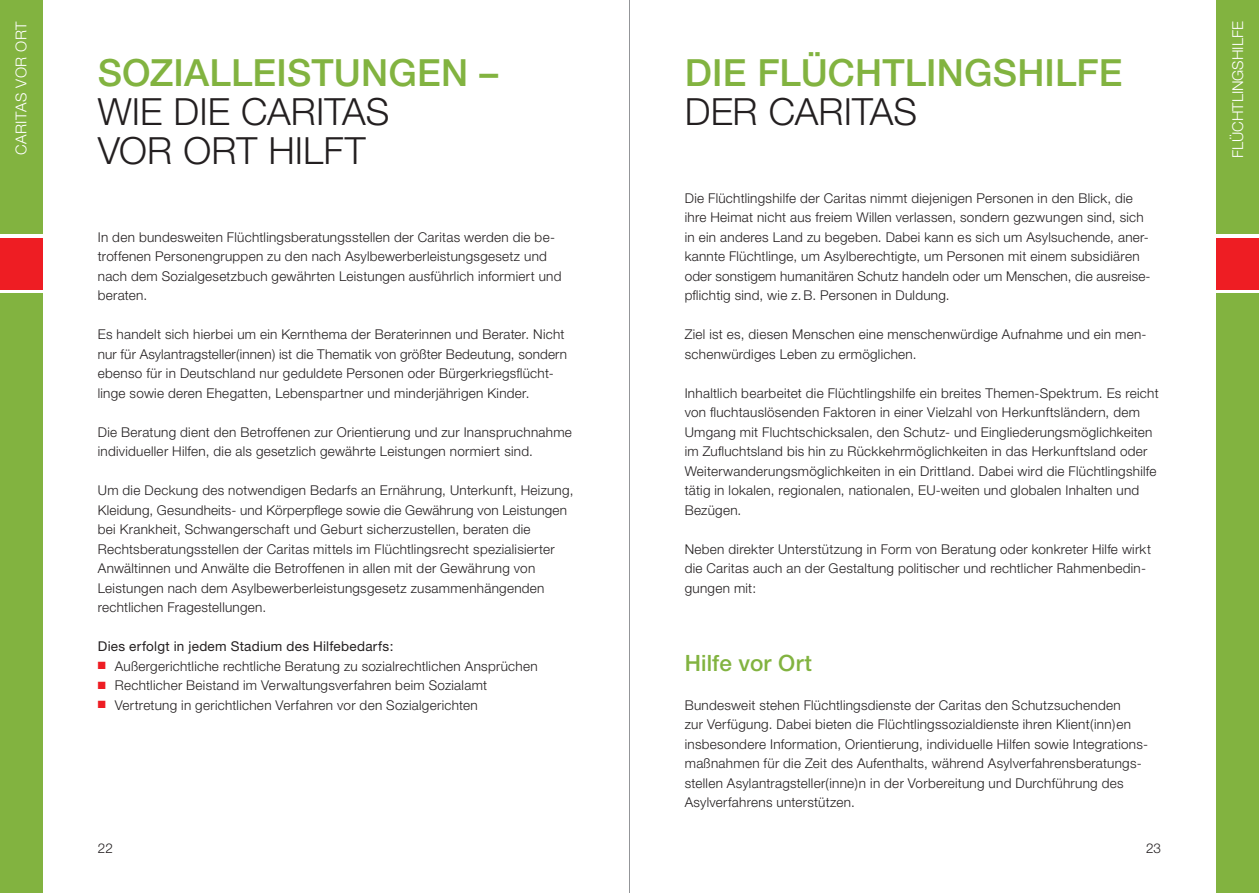
<style>
.page{position:relative;width:1259px;height:893px;background:#fff}
.page>*{position:absolute;margin:0;border:0;box-sizing:border-box;transform-origin:0 0}
.t1{font:500 37.5px "Helvetica Neue";letter-spacing:.005em;color:#82b340}
.t2{font:300 37.5px/39px "Helvetica Neue";color:#231f20}
.t3{font:500 22.5px "Helvetica Neue";color:#82b340}
.t4{font:300 15px "Helvetica Neue";color:#fff}
.t5{font:300 13.5px/19.5px "Helvetica Neue";letter-spacing:.02em;color:#231f20}
.t6{font:13.5px "Helvetica Neue";letter-spacing:.02em;color:#231f20}
.s1{color:#ee1d23}
</style>
<div class="page">
<div style="left:0;top:0;width:43px;height:234px;background:#82b340"></div>
<div style="left:0;top:293px;width:43px;height:600px;background:#82b340"></div>
<div style="left:0;top:238px;width:43px;height:51px;background:#ee1d23"></div>
<div style="left:1216px;top:0;width:43px;height:234px;background:#82b340"></div>
<div style="left:1216px;top:293px;width:43px;height:600px;background:#82b340"></div>
<div style="left:1216px;top:238px;width:43px;height:51px;background:#ee1d23"></div>
<hr style="left:629px;top:0;width:1px;height:893px;background:#939598">
<p class="t4" style="left:12px;top:155px;width:135px;rotate:-90deg">Caritas Vor Ort</p>
<h1 class="t1" style="left:98px;top:50px;width:402px">SOZIALLEISTUNGEN –</h1>
<h1 class="t2" style="left:98px;top:91px;width:23px">wie</h1>
<h1 class="t2" style="left:174px;top:91px;width:19px">die</h1>
<h1 class="t2" style="left:98px;top:91px;width:287px;text-indent:143px">Cari tas vor Ort hilft</h1>
<p class="t5" style="left:98px;top:227px;width:465px">In den bundesweiten Flüchtlingsberatungsstellen der Caritas werden die be&shy;troffenen Personengruppen zu den nach Asylbewerberleistungsgesetz und nach dem Sozialgesetzbuch gewährten Leistungen ausführlich informiert und beraten.</p>
<p class="t5" style="left:98px;top:324px;width:470px">Es handelt sich hierbei um ein Kernthema der Beraterinnen und Berater. N icht nur für Asylantragsteller(innen) ist die Thematik von größter Bedeutung, sondern ebenso für in Deutschland nur geduldete Personen oder Bürgerkriegsflücht&shy;linge sowie deren Ehegatten, Lebenspartner und minderjährigen Kinder.</p>
<p class="t5" style="left:98px;top:422px;width:476px">Die Beratung dient den Betroffenen zur Orientierung und zur Inanspruchnahme individueller H ilfen, die als gesetzlich gewährte Leistungen normiert sind.</p>
<p class="t5" style="left:98px;top:480px;width:477px">U m die Deckung des notwendigen Bedarfs an Ernährung, U nterkunft, Heizung, Kleidung, Gesundheits- und Körperpflege sowie die Gewährung von Leistungen bei Krankheit, Schwangerschaft und Geburt sicherzustellen, beraten die Rechtsberatungsstellen der Caritas mittels im Flüchtlingsrecht spezialisierter Anwältinnen und Anwälte die Betroffenen in allen mit der Gewährung von Leistungen nach dem Asylbewerberleistungsgesetz zusammenhängenden rechtlichen Fragestellungen.</p>
<p class="t6" style="left:98px;top:638px;width:297px">Dies erfolgt in jedem Stadium des Hilfebedarfs:</p>
<p class="t5" style="left:98px;top:656px;width:441px"><span class="s1">■</span> Außergerichtliche rechtliche Beratung zu sozialrechtlichen Ansprüchen</p>
<p class="t5" style="left:98px;top:675px;width:391px"><span class="s1">■</span> Rechtlicher Beistand im Verwaltungsverfahren beim Sozialamt</p>
<p class="t5" style="left:98px;top:695px;width:381px"><span class="s1">■</span> Vertretung in gerichtlichen Verfahren vor den Sozialgerichten</p>
<h1 class="t1" style="left:685px;top:50px;width:439px">DIE FLÜCHTLINGSHILFE</h1>
<h1 class="t2" style="left:685px;top:91px;width:228px">Der Cari tas</h1>
<p class="t5" style="left:685px;top:188px;width:467px">Die Flüchtlingshilfe der Caritas nimmt diejenigen Personen in den Blick, die ihre Heimat nicht aus freiem Willen verlassen, sondern gezwungen sind, sich in ein anderes Land zu begeben. Dabei kann es sich um Asylsuchende, aner&shy;kannte Flüchtlinge, um Asylberechtigte, um Personen mit einem subsidiären oder sonstigem humanitären Schutz handeln oder um Menschen, die ausreise&shy;pflichtig sind, wie z.B. Personen in Duldung.</p>
<p class="t5" style="left:685px;top:324px;width:463px">Ziel ist es, diesen Menschen eine menschenwürdige Aufnahme und ein men&shy;schenwürdiges Leben zu ermöglichen.</p>
<p class="t5" style="left:685px;top:383px;width:475px">Inhaltlich bearbeitet die Flüchtlingshilfe ein breites Themen-Spektrum. Es reicht von fluchtauslösenden Faktoren in einer Vielzahl von Herkunftsländern, dem<br>U mgang mit Fluchtschicksalen, den Schutz- und Eingliederungsmöglichkeiten im Zufluchtsland bis hin zu Rückkehrmöglichkeiten in das Herkunftsland oder Weiterwanderungsmöglichkeiten in ein Drittland. Dabei wird die Flüchtlingshilfe tätig in lokalen, regionalen, nationalen, EU -weiten und globalen Inhalten und Bezügen.</p>
<p class="t5" style="left:685px;top:539px;width:468px">N eben direkter U nterstützung in Form von Beratung oder konkreter H ilfe wirkt die Caritas auch an der Gestaltung politischer und rechtlicher Rahmenbedin&shy;gungen mit:</p>
<h2 class="t3" style="left:685px;top:649px;width:129px">HILFE VOR ORT</h2>
<p class="t5" style="left:685px;top:695px;width:465px">Bundesweit stehen Flüchtlingsdienste der Caritas den Schutzsuchenden<br>zur Verfügung. Dabei bieten die Flüchtlingssozialdienste ihren Klient(inn)en insbesondere Information, Orientierung, individuelle H ilfen sowie Integrations&shy;maßnahmen für die Zeit des Aufenthalts, während Asylverfahrensberatungs&shy;stellen Asylantragsteller(inne)n in der Vorbereitung und Durchführung des Asylverfahrens unterstützen.</p>
<p class="t5" style="left:98px;top:838px;width:17px">22</p>
<p class="t5" style="left:1146px;top:838px;width:17px">23</p>
<p class="t4" style="left:1228px;top:158px;width:137px;rotate:-90deg">Flüchtlingshilfe</p>
</div>
